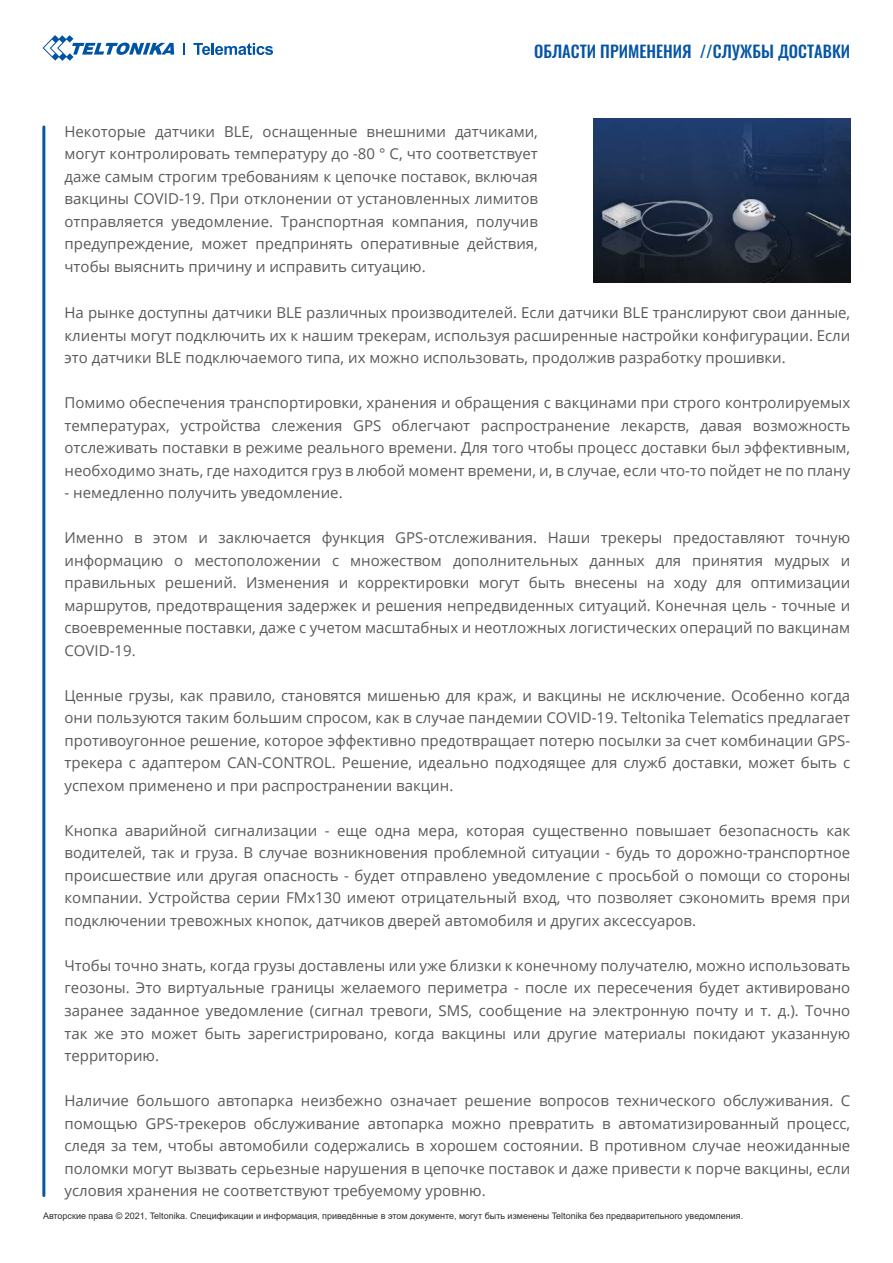
<style>
.page{position:relative;width:893px;height:1263px;background:#fff}
.page>*{position:absolute;margin:0;border:0;box-sizing:border-box;transform-origin:0 0}
.t1{font:500 16.5px "Oswald";color:#0655a5}
.t2{font:15px/22.5px "Open Sans";color:#58595b;text-align:justify}
.t3{font:9px "Arial";color:#2e2e2f}
</style>
<div class="page">
<hr style="left:42px;top:127px;width:3px;height:1068px;background:#0556a5">
<img style="left:594px;top:118px;width:256px;height:165px">
<svg style="left:184px;top:43px;width:1px;height:12px"></svg>
<svg style="left:43px;top:35px;width:131px;height:26px"></svg>
<svg style="left:193px;top:43px;width:80px;height:12px"></svg>
<p class="t1" style="left:534px;top:43px;width:318px">ОБЛАСТИ ПРИМЕНЕНИЯ //СЛУЖБЫ ДОСТАВКИ</p>
<p class="t2" style="left:64px;top:120px;width:475px">Некоторые датчики BLE, оснащенные внешними датчиками, могут контролировать температуру до -80 ° C, что соответствует даже самым строгим требованиям к цепочке поставок, включая вакцины COVID-19. При отклонении от установленных лимитов отправляется уведомление. Транспортная компания, получив предупреждение, может предпринять оперативные действия, чтобы выяснить причину и исправить ситуацию.</p>
<p class="t2" style="left:64px;top:301px;width:787px">На рынке доступны датчики BLE различных производителей. Если датчики BLE транслируют свои данные, клиенты могут подключить их к нашим трекерам, используя расширенные настройки конфигурации. Если это датчики BLE подключаемого типа, их можно использовать, продолжив разработку прошивки.</p>
<p class="t2" style="left:64px;top:391px;width:787px">Помимо обеспечения транспортировки, хранения и обращения с вакцинами при строго контролируемых температурах, устройства слежения GPS облегчают распространение лекарств, давая возможность отслеживать поставки в режиме реального времени. Для того чтобы процесс доставки был эффективным, необходимо знать, где находится груз в любой момент времени, и, в случае, если что-то пойдет не по плану</p>
<p class="t2" style="left:64px;top:481px;width:280px">- немедленно получить уведомление.</p>
<p class="t2" style="left:64px;top:526px;width:787px">Именно в этом и заключается функция GPS-отслеживания. Наши трекеры предоставляют точную информацию о местоположении с множеством дополнительных данных для принятия мудрых и правильных решений. Изменения и корректировки могут быть внесены на ходу для оптимизации маршрутов, предотвращения задержек и решения непредвиденных ситуаций. Конечная цель - точные и своевременные поставки, даже с учетом масштабных и неотложных логистических операций по вакцинам COVID-19.</p>
<p class="t2" style="left:64px;top:684px;width:787px">Ценные грузы, как правило, становятся мишенью для краж, и вакцины не исключение. Особенно когда они пользуются таким большим спросом, как в случае пандемии COVID-19. Teltonika Telematics предлагает противоугонное решение, которое эффективно предотвращает потерю посылки за счет комбинации GPS&shy;трекера с адаптером CAN-CONTROL. Решение, идеально подходящее для служб доставки, может быть с успехом применено и при распространении вакцин.</p>
<p class="t2" style="left:64px;top:819px;width:787px">Кнопка аварийной сигнализации - еще одна мера, которая существенно повышает безопасность как водителей, так и груза. В случае возникновения проблемной ситуации - будь то дорожно-транспортное происшествие или другая опасность - будет отправлено уведомление с просьбой о помощи со стороны компании. Устройства серии FMx130 имеют отрицательный вход, что позволяет сэкономить время при подключении тревожных кнопок, датчиков дверей автомобиля и других аксессуаров.</p>
<p class="t2" style="left:64px;top:954px;width:787px">Чтобы точно знать, когда грузы доставлены или уже близки к конечному получателю, можно использовать геозоны. Это виртуальные границы желаемого периметра - после их пересечения будет активировано заранее заданное уведомление (сигнал тревоги, SMS, сообщение на электронную почту и т. д.). Точно так же это может быть зарегистрировано, когда вакцины или другие материалы покидают указанную территорию.</p>
<p class="t2" style="left:64px;top:1089px;width:787px">Наличие большого автопарка неизбежно означает решение вопросов технического обслуживания. С помощью GPS-трекеров обслуживание автопарка можно превратить в автоматизированный процесс, следя за тем, чтобы автомобили содержались в хорошем состоянии. В противном случае неожиданные поломки могут вызвать серьезные нарушения в цепочке поставок и даже привести к порче вакцины, если условия хранения не соответствуют требуемому уровню.</p>
<p class="t3" style="left:43px;top:1210px;width:702px">Авторские права © 2021, Teltonika. Спецификации и информация, приведённые в этом документе, могут быть изменены Teltonika без предварительного уведомления.</p>
</div>
